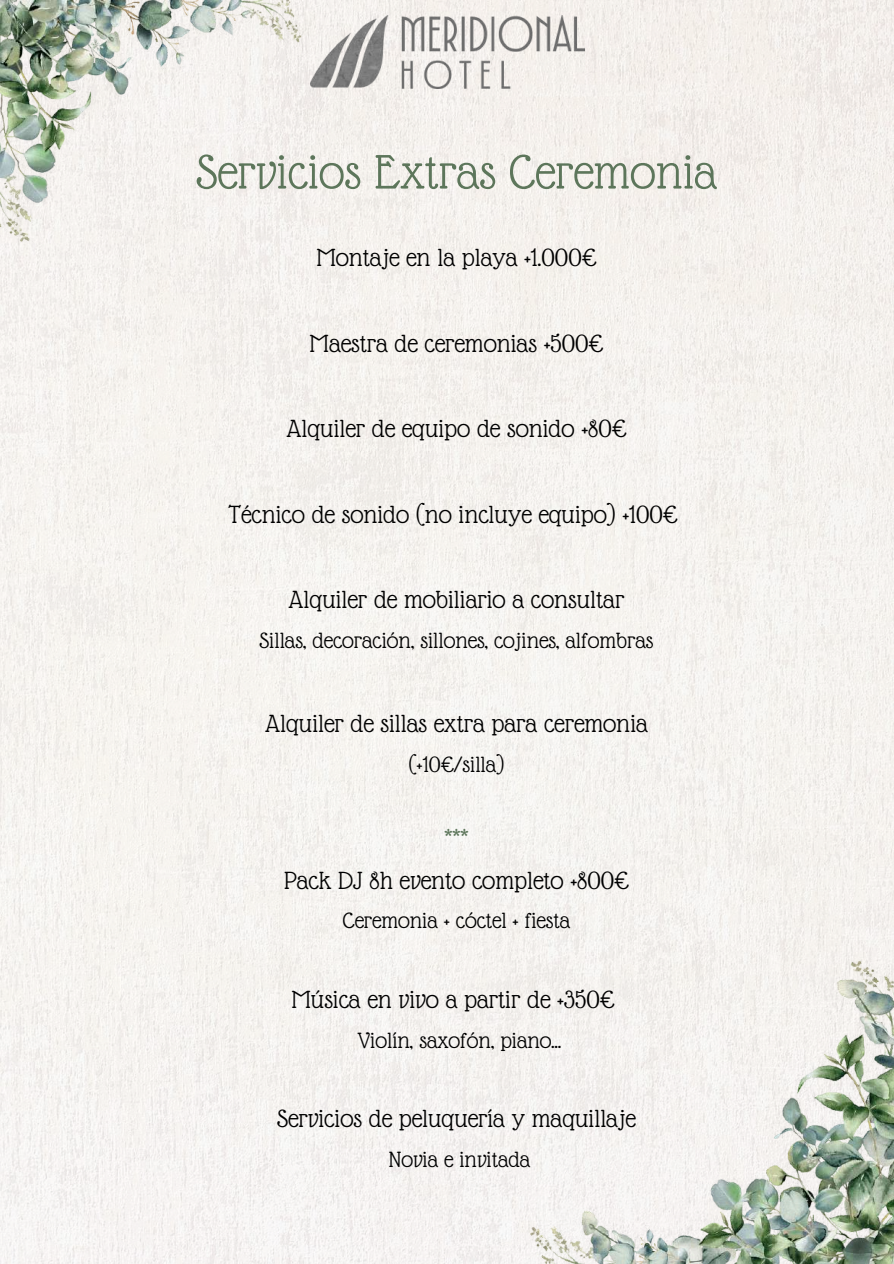
<style>
.page{position:relative;width:894px;height:1264px;background:#fff}
.page>*{position:absolute;margin:0;border:0;box-sizing:border-box;transform-origin:0 0}
.t1{font:52.5px "Glass Antiqua";color:#5d765b}
.t2{font:27px "Glass Antiqua";color:#000}
.t3{font:27px "Glass Antiqua";color:#5d765b}
.t4{font:24px "Glass Antiqua";color:#000}
</style>
<div class="page">
<img style="left:0;top:0;width:893px;height:1263px">
<img style="left:529px;top:959px;width:364px;height:304px">
<img style="left:310px;top:16px;width:274px;height:73px">
<img style="left:0;top:0;width:302px;height:242px">
<h1 class="t1" style="left:196px;top:145px;width:522px">Servicios Extras Ceremonia</h1>
<p class="t2" style="left:316px;top:243px;width:281px">Montaje en la playa +1.000€</p>
<p class="t2" style="left:309px;top:329px;width:295px">Maestra de ceremonias +500€</p>
<p class="t2" style="left:286px;top:414px;width:341px">Alquiler de equipo de sonido +80€</p>
<p class="t2" style="left:228px;top:500px;width:450px">Técnico de sonido (no incluye equipo) +100€</p>
<p class="t2" style="left:288px;top:585px;width:337px">Alquiler de mobiliario a consultar</p>
<p class="t4" style="left:259px;top:627px;width:395px">Sillas, decoración, sillones, cojines, alfombras</p>
<p class="t2" style="left:265px;top:709px;width:384px">Alquiler de sillas extra para ceremonia</p>
<p class="t4" style="left:409px;top:751px;width:97px">(+10€/silla)</p>
<p class="t3" style="left:444px;top:823px;width:26px">***</p>
<p class="t2" style="left:284px;top:866px;width:346px">Pack DJ 8h evento completo +800€</p>
<p class="t4" style="left:343px;top:908px;width:229px">Ceremonia + cóctel + fiesta</p>
<p class="t2" style="left:291px;top:985px;width:325px">Música en vivo a partir de +350€</p>
<p class="t4" style="left:357px;top:1027px;width:205px">Violín, saxofón, piano...</p>
<p class="t2" style="left:277px;top:1104px;width:360px">Servicios de peluquería y maquillaje</p>
<p class="t4" style="left:388px;top:1146px;width:143px">Novia e invitada</p>
</div>
